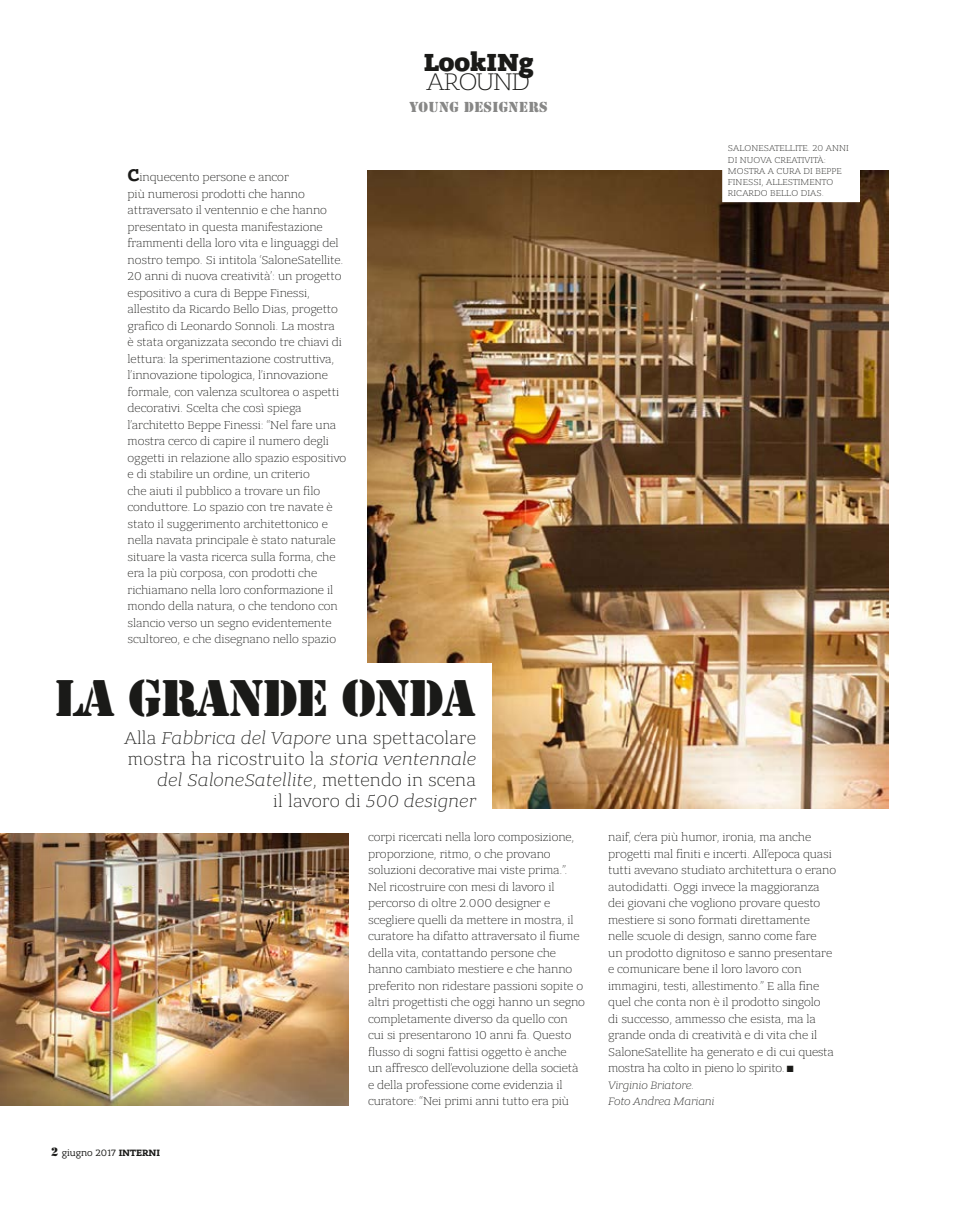
<style>
.page{position:relative;width:957px;height:1212px;background:#fff}
.page>*{position:absolute;margin:0;border:0;box-sizing:border-box;transform-origin:0 0}
._2_TITOLO_32pt{font:48px "Stencil Std";letter-spacing:-.03em;color:#1a1a18}
.t1{font:800 26.25px "Bandera";color:#1a1a18}
.t2{font:300 25.5px "Bandera";letter-spacing:-.055em;color:#1a1a18}
.t3{font:300 18px/21px "Bandera";letter-spacing:.015em;color:#1a1a18}
.t4{font:italic 300 18px "Bandera";letter-spacing:.015em;color:#1a1a18}
.testatina_grigia{font:13.5px "Stencil Std";letter-spacing:.025em;color:#878786}
._1_TESTO_3_colonne{font:300 12px/16.5px "Bandera";letter-spacing:-.005em;color:#1a1a18}
._1_TESTO_3_colonne-2{font:italic 300 11.25px "Bandera";letter-spacing:-.005em;color:#1a1a18}
.t5{font:9.75px "Bandera";color:#1a1a18}
.t6{font:300 9px/11.2px "Bandera";letter-spacing:.01em;color:#1a1a18}
.s1{font-weight:700;font-size:18px}
.s2{font-style:italic}
.s3{font-style:normal}
.s4{font-family:"Stencil Std";font-size:11.25px}
.s5{font-weight:700}
</style>
<div class="page">
<img style="left:368px;top:171px;width:520px;height:637px">
<img style="left:0;top:834px;width:349px;height:271px">
<div style="left:120px;top:663px;width:371px;height:160px;background:#fff"></div>
<div style="left:723px;top:140px;width:136px;height:61px;background:#fff"></div>
<p class="_1_TESTO_3_colonne" style="left:128px;top:169px;width:220px"><span class="s1">C</span>inquecento persone e ancor<br>più numerosi prodotti che hanno attraversato il ventennio e che hanno presentato in questa manifestazione frammenti della loro vita e linguaggi del nostro tempo. Si intitola ‘SaloneSatellite.<br>20 anni di nuova creatività’: un progetto espositivo a cura di Beppe Finessi, allestito da Ricardo Bello Dias, progetto grafico di Leonardo Sonnoli. La mostra<br>è stata organizzata secondo tre chiavi di lettura: la sperimentazione costruttiva, l’innovazione tipologica, l’innovazione formale, con valenza scultorea o aspetti decorativi. Scelta che così spiega l’architetto Beppe Finessi: “Nel fare una mostra cerco di capire il numero degli oggetti in relazione allo spazio espositivo e di stabilire un ordine, un criterio<br>che aiuti il pubblico a trovare un filo conduttore. Lo spazio con tre navate è stato il suggerimento architettonico e nella navata principale è stato naturale situare la vasta ricerca sulla forma, che era la più corposa, con prodotti che richiamano nella loro conformazione il mondo della natura, o che tendono con slancio verso un segno evidentemente scultoreo, e che disegnano nello spazio</p>
<h2 class="t1" style="left:424px;top:45px;width:111px">LookINg</h2>
<h3 class="t2" style="left:427px;top:67px;width:105px">AROUND</h3>
<p class="testatina_grigia" style="left:409px;top:98px;width:140px">YOUNG DESIGNERS</p>
<p class="_2_TITOLO_32pt" style="left:54px;top:667px;width:423px">LA GRANDE ONDA</p>
<p class="t3" style="left:124px;top:727px;width:353px">Alla <span class="s2">Fabbrica del Vapore</span> una spettacolare mostra ha ricostruito la <span class="s2">storia ventennale</span></p>
<p class="t4" style="left:157px;top:769px;width:320px">del SaloneSatellite<span class="s3">, mettendo in scena</span></p>
<p class="t4" style="left:273px;top:790px;width:204px"><span class="s3">il lavoro di</span> 500 designer</p>
<p class="t5" style="left:51px;top:1147px;width:111px"><span class="s4">2</span> giugno 2017 <span class="s5">INTERNI</span></p>
<p class="_1_TESTO_3_colonne" style="left:368px;top:829px;width:208px">corpi ricercati nella loro composizione, proporzione, ritmo, o che provano soluzioni decorative mai viste prima.”.</p>
<p class="_1_TESTO_3_colonne" style="left:368px;top:878px;width:218px">Nel ricostruire con mesi di lavoro il percorso di oltre 2.000 designer e scegliere quelli da mettere in mostra, il curatore ha difatto attraversato il fiume della vita, contattando persone che hanno cambiato mestiere e che hanno preferito non ridestare passioni sopite o altri progettisti che oggi hanno un segno completamente diverso da quello con cui si presentarono 10 anni fa. Questo flusso di sogni fattisi oggetto è anche<br>un affresco dell’evoluzione della società e della professione come evidenzia il curatore: “Nei primi anni tutto era più</p>
<p class="t6" style="left:728px;top:143px;width:122px">SALONESATELLITE. 20 ANNI<br>DI NUOVA CREATIVITÀ:<br>MOSTRA A CURA DI BEPPE<br>FINESSI, ALLESTIMENTO<br>RICARDO BELLO DIAS.</p>
<p class="_1_TESTO_3_colonne" style="left:608px;top:829px;width:229px">naif, c’era più humor, ironia, ma anche progetti mal finiti e incerti. All’epoca quasi tutti avevano studiato architettura o erano autodidatti. Oggi invece la maggioranza dei giovani che vogliono provare questo mestiere si sono formati direttamente nelle scuole di design, sanno come fare<br>un prodotto dignitoso e sanno presentare e comunicare bene il loro lavoro con immagini, testi, allestimento.” E alla fine quel che conta non è il prodotto singolo<br>di successo, ammesso che esista, ma la grande onda di creatività e di vita che il SaloneSatellite ha generato e di cui questa mostra ha colto in pieno lo spirito. ■</p>
<p class="_1_TESTO_3_colonne-2" style="left:608px;top:1078px;width:87px">Virginio Briatore.</p>
<p class="_1_TESTO_3_colonne-2" style="left:608px;top:1095px;width:108px">Foto Andrea Mariani</p>
</div>
